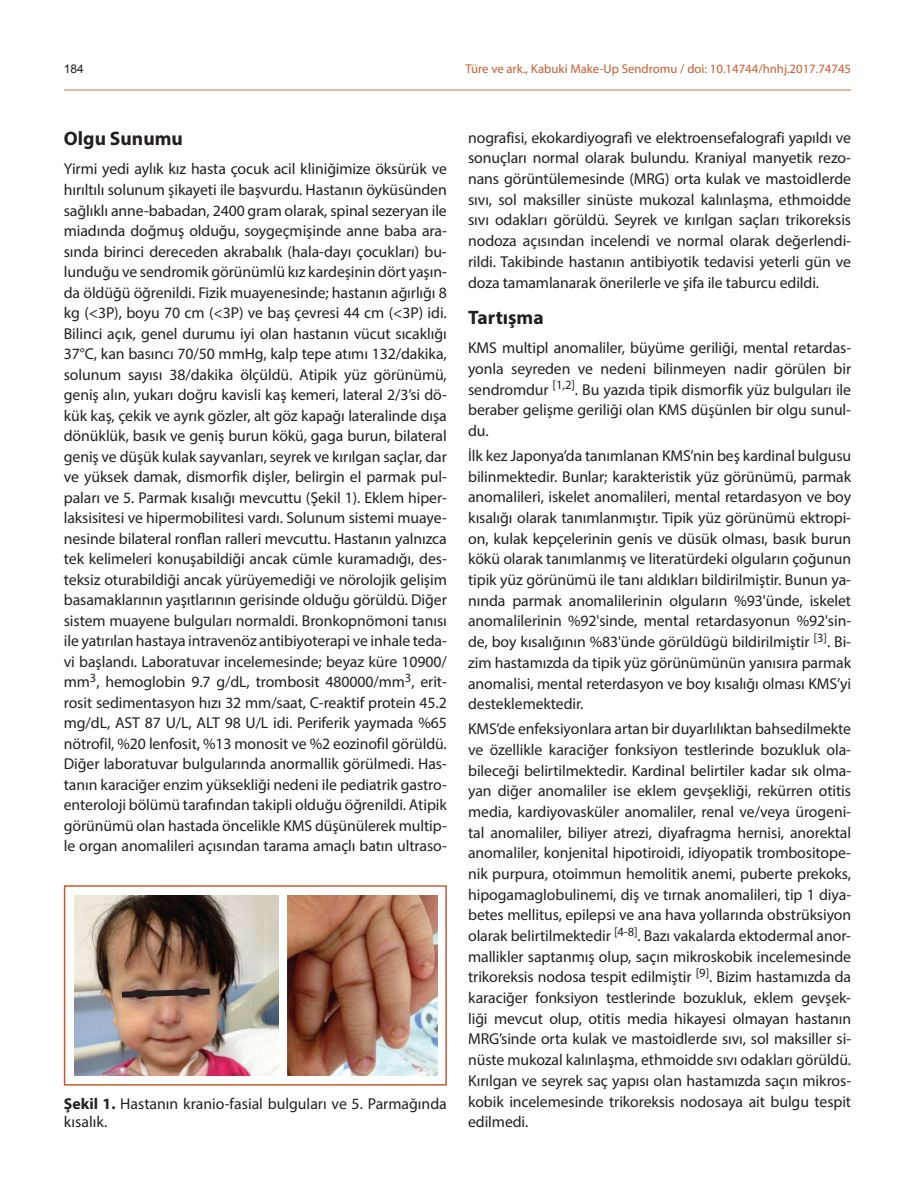
<style>
.page{position:relative;width:915px;height:1191px;background:#fff}
.page>*{position:absolute;margin:0;border:0;box-sizing:border-box;transform-origin:0 0}
.t1{font:700 19.5px "Myriad Pro";color:#231f20}
.t2{font:15.75px/20.7px "Myriad Pro";letter-spacing:-.005em;color:#231f20;text-align:justify}
.t3{font:12.75px "Myriad Pro";color:#c75d2f}
.t4{font:12px "Arial";color:#231f20}
.s1{font-weight:700}
</style>
<div class="page">
<hr style="left:64px;top:89px;width:786px;height:2px;background:#e0a483">
<div style="left:64px;top:885px;width:382px;height:200px;border:2px solid #c75d2f"></div>
<img style="left:75px;top:896px;width:203px;height:179px">
<img style="left:287px;top:896px;width:151px;height:179px">
<svg style="left:122px;top:988px;width:88px;height:9px"></svg>
<p class="t4" style="left:64px;top:60px;width:22px">184</p>
<p class="t3" style="left:465px;top:61px;width:387px">Türe ve ark., Kabuki Make-Up Sendromu / doi: 10.14744/hnhj.2017.74745</p>
<p class="t1" style="left:64px;top:126px;width:120px">Olgu Sunumu</p>
<p class="t2" style="left:64px;top:159px;width:384px">Yirmi yedi aylık kız hasta çocuk acil kliniğimize öksürük ve hırıltılı solunum şikayeti ile başvurdu. Hastanın öyküsünden sağlıklı anne-babadan, 2400 gram olarak, spinal sezeryan ile miadında doğmuş olduğu, soygeçmişinde anne baba ara&shy;sında birinci dereceden akrabalık (hala-dayı çocukları) bu&shy;lunduğu ve sendromik görünümlü kız kardeşinin dört yaşın&shy;da öldüğü öğrenildi. Fizik muayenesinde; hastanın ağırlığı 8 kg (&lt;3P), boyu 70 cm (&lt;3P) ve baş çevresi 44 cm (&lt;3P) idi.<br>Bilinci açık, genel durumu iyi olan hastanın vücut sıcaklığı 37°C, kan basıncı 70/50 mmHg, kalp tepe atımı 132/dakika, solunum sayısı 38/dakika ölçüldü. Atipik yüz görünümü, geniş alın, yukarı doğru kavisli kaş kemeri, lateral 2/3’si dö&shy;kük kaş, çekik ve ayrık gözler, alt göz kapağı lateralinde dışa dönüklük, basık ve geniş burun kökü, gaga burun, bilateral geniş ve düşük kulak sayvanları, seyrek ve kırılgan saçlar, dar ve yüksek damak, dismorfik dişler, belirgin el parmak pul&shy;paları ve 5. Parmak kısalığı mevcuttu (Şekil 1). Eklem hiper&shy;laksisitesi ve hipermobilitesi vardı. Solunum sistemi muaye&shy;nesinde bilateral ronflan ralleri mevcuttu. Hastanın yalnızca tek kelimeleri konuşabildiği ancak cümle kuramadığı, des&shy;teksiz oturabildiği ancak yürüyemediği ve nörolojik gelişim basamaklarının yaşıtlarının gerisinde olduğu görüldü. Diğer sistem muayene bulguları normaldi. Bronkopnömoni tanısı ile yatırılan hastaya intravenöz antibiyoterapi ve inhale teda&shy;vi başlandı. Laboratuvar incelemesinde; beyaz küre 10900/ mm<sup>3</sup>, hemoglobin 9.7 g/dL, trombosit 480000/mm<sup>3</sup>, erit&shy;rosit sedimentasyon hızı 32 mm/saat, C-reaktif protein 45.2 mg/dL, AST 87 U/L, ALT 98 U/L idi. Periferik yaymada %65 nötrofil, %20 lenfosit, %13 monosit ve %2 eozinofil görüldü.<br>Diğer laboratuvar bulgularında anormallik görülmedi. Has&shy;tanın karaciğer enzim yüksekliği nedeni ile pediatrik gastro&shy;enteroloji bölümü tarafından takipli olduğu öğrenildi. Atipik görünümü olan hastada öncelikle KMS düşünülerek multip&shy;le organ anomalileri açısından tarama amaçlı batın ultraso-</p>
<p class="t2" style="left:64px;top:1094px;width:384px;line-height:18px"><span class="s1">Şekil 1.</span> Hastanın kranio-fasial bulguları ve 5. Parmağında kısalık.</p>
<p class="t2" style="left:468px;top:127px;width:384px">nografisi, ekokardiyografi ve elektroensefalografi yapıldı ve sonuçları normal olarak bulundu. Kraniyal manyetik rezo&shy;nans görüntülemesinde (MRG) orta kulak ve mastoidlerde sıvı, sol maksiller sinüste mukozal kalınlaşma, ethmoidde sıvı odakları görüldü. Seyrek ve kırılgan saçları trikoreksis nodoza açısından incelendi ve normal olarak değerlendi&shy;rildi. Takibinde hastanın antibiyotik tedavisi yeterli gün ve doza tamamlanarak önerilerle ve şifa ile taburcu edildi.</p>
<p class="t1" style="left:468px;top:305px;width:77px">Tartışma</p>
<p class="t2" style="left:468px;top:337px;width:384px">KMS multipl anomaliler, büyüme geriliği, mental retardas&shy;yonla seyreden ve nedeni bilinmeyen nadir görülen bir sendromdur <sup>[1,2]</sup>. Bu yazıda tipik dismorfik yüz bulguları ile beraber gelişme geriliği olan KMS düşünlen bir olgu sunul&shy;du.</p>
<p class="t2" style="left:468px;top:445px;width:384px">İlk kez Japonya’da tanımlanan KMS’nin beş kardinal bulgusu bilinmektedir. Bunlar; karakteristik yüz görünümü, parmak anomalileri, iskelet anomalileri, mental retardasyon ve boy kısalığı olarak tanımlanmıştır. Tipik yüz görünümü ektropi&shy;on, kulak kepçelerinin genis ve düsük olması, basık burun kökü olarak tanımlanmış ve literatürdeki olguların çoğunun tipik yüz görünümü ile tanı aldıkları bildirilmiştir. Bunun ya&shy;nında parmak anomalilerinin olguların %93'ünde, iskelet anomalilerinin %92'sinde, mental retardasyonun %92'sin&shy;de, boy kısalığının %83'ünde görüldügü bildirilmiştir <sup>[3]</sup>. Bi&shy;zim hastamızda da tipik yüz görünümünün yanısıra parmak anomalisi, mental reterdasyon ve boy kısalığı olması KMS’yi desteklemektedir.</p>
<p class="t2" style="left:468px;top:718px;width:384px">KMS’de enfeksiyonlara artan bir duyarlılıktan bahsedilmekte ve özellikle karaciğer fonksiyon testlerinde bozukluk ola&shy;bileceği belirtilmektedir. Kardinal belirtiler kadar sık olma&shy;yan diğer anomaliler ise eklem gevşekliği, rekürren otitis media, kardiyovasküler anomaliler, renal ve/veya ürogeni&shy;tal anomaliler, biliyer atrezi, diyafragma hernisi, anorektal anomaliler, konjenital hipotiroidi, idiyopatik trombositope&shy;nik purpura, otoimmun hemolitik anemi, puberte prekoks, hipogamaglobulinemi, diş ve tırnak anomalileri, tip 1 diya&shy;betes mellitus, epilepsi ve ana hava yollarında obstrüksiyon olarak belirtilmektedir <sup>[4-8]</sup>. Bazı vakalarda ektodermal anor&shy;mallikler saptanmış olup, saçın mikroskobik incelemesinde trikoreksis nodosa tespit edilmiştir <sup>[9]</sup>. Bizim hastamızda da karaciğer fonksiyon testlerinde bozukluk, eklem gevşek&shy;liği mevcut olup, otitis media hikayesi olmayan hastanın MRG’sinde orta kulak ve mastoidlerde sıvı, sol maksiller si&shy;nüste mukozal kalınlaşma, ethmoidde sıvı odakları görüldü.<br>Kırılgan ve seyrek saç yapısı olan hastamızda saçın mikros&shy;kobik incelemesinde trikoreksis nodosaya ait bulgu tespit edilmedi.</p>
</div>
